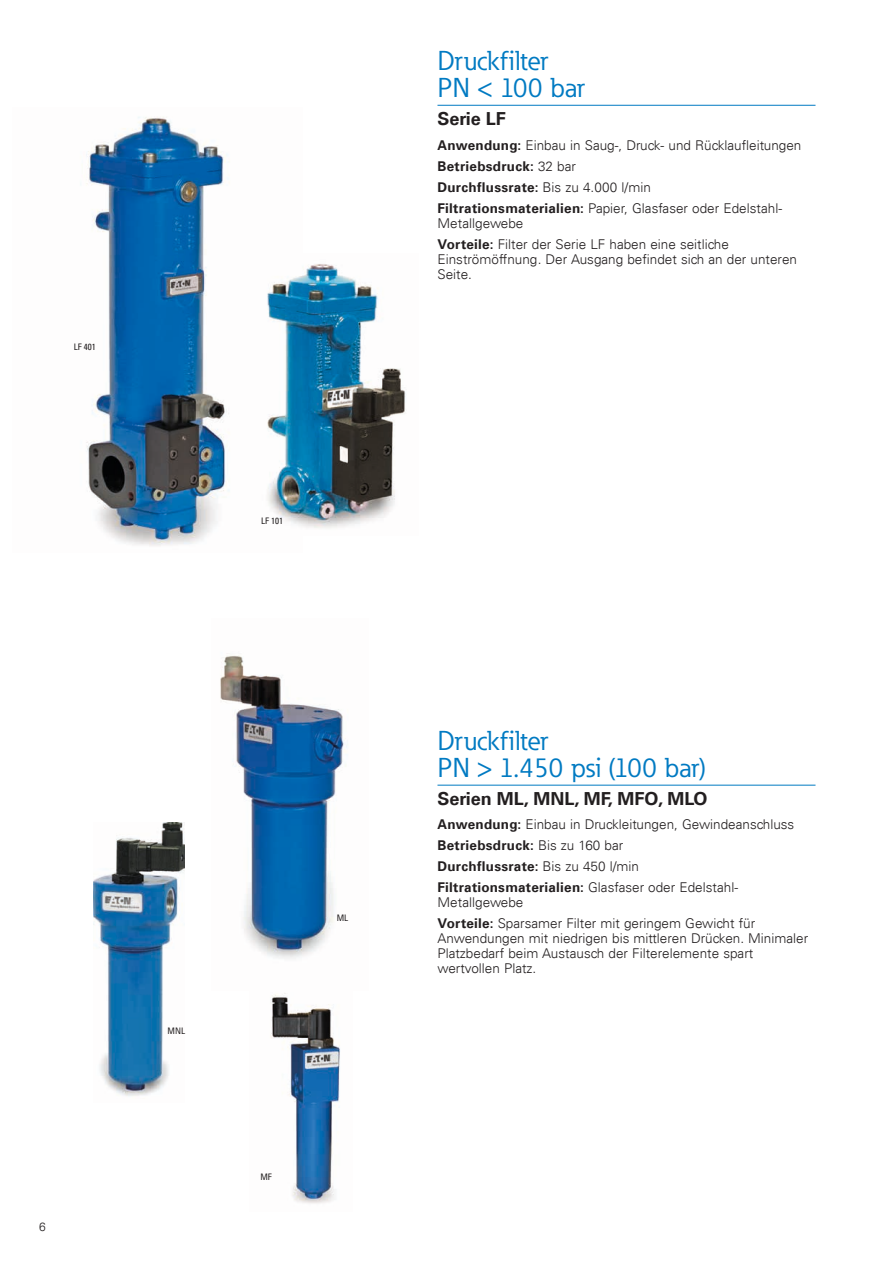
<style>
.page{position:relative;width:893px;height:1263px;background:#fff}
.page>*{position:absolute;margin:0;border:0;box-sizing:border-box;transform-origin:0 0}
.t1{font:27px/27px "Eaton";letter-spacing:-.01em;color:#007ac2}
.t2{font:700 18px "Univers LT";color:#231f20}
.t3{font:300 13.5px/21px "Univers LT";color:#231f20}
.t4{font:300 12px "Univers LT";color:#231f20}
.t5{font:condensed 9px "Univers LT";color:#231f20}
.s1{font-weight:700}
</style>
<div class="page">
<hr style="left:437px;top:105px;width:378px;height:1px;background:#007ac2">
<hr style="left:437px;top:785px;width:378px;height:1px;background:#007ac2">
<img style="left:86px;top:117px;width:144px;height:429px">
<img style="left:220px;top:655px;width:127px;height:304px">
<img style="left:267px;top:264px;width:139px;height:264px">
<img style="left:94px;top:822px;width:91px;height:274px">
<img style="left:270px;top:993px;width:70px;height:211px">
<p class="t5" style="left:74px;top:341px;width:23px">LF 401</p>
<p class="t5" style="left:261px;top:515px;width:23px">LF 101</p>
<p class="t4" style="left:39px;top:1219px;width:8px">6</p>
<p class="t5" style="left:168px;top:1025px;width:19px">MNL</p>
<p class="t5" style="left:337px;top:912px;width:13px">ML</p>
<p class="t5" style="left:260px;top:1171px;width:13px">MF</p>
<h1 class="t1" style="left:437px;top:47px;width:148px">Druckfilter<br>PN &lt; 100 bar</h1>
<h2 class="t2" style="left:437px;top:108px;width:70px">Serie LF</h2>
<p class="t3" style="left:437px;top:134px;width:365px"><span class="s1">Anwendung:</span> Einbau in Saug-, Druck- und Rücklaufleitungen <span class="s1">Betriebsdruck:</span> 32 bar<br><span class="s1">Durchflussrate:</span> Bis zu 4.000 l/min<br><span class="s1">Filtrationsmaterialien:</span> Papier, Glasfaser oder Edelstahl-</p>
<p class="t3" style="left:437px;top:212px;width:293px">Metallgewebe<br><span class="s1">Vorteile:</span> Filter der Serie LF haben eine seitliche</p>
<p class="t3" style="left:437px;top:251px;width:361px;line-height:15px">Einströmöffnung. Der Ausgang befindet sich an der unteren<br>Seite.</p>
<h1 class="t1" style="left:437px;top:727px;width:270px">Druckfilter<br>PN &gt; 1.450 psi (100 bar)</h1>
<h2 class="t2" style="left:437px;top:788px;width:272px">Serien ML, MNL, MF, MFO, MLO</h2>
<p class="t3" style="left:437px;top:814px;width:358px"><span class="s1">Anwendung:</span> Einbau in Druckleitungen, Gewindeanschluss <span class="s1">Betriebsdruck:</span> Bis zu 160 bar<br><span class="s1">Durchflussrate:</span> Bis zu 450 l/min<br><span class="s1">Filtrationsmaterialien:</span> Glasfaser oder Edelstahl-</p>
<p class="t3" style="left:437px;top:892px;width:319px">Metallgewebe<br><span class="s1">Vorteile:</span> Sparsamer Filter mit geringem Gewicht für</p>
<p class="t3" style="left:437px;top:931px;width:372px;line-height:15px">Anwendungen mit niedrigen bis mittleren Drücken. Minimaler<br>Platzbedarf beim Austausch der Filterelemente spart wertvollen Platz.</p>
</div>
